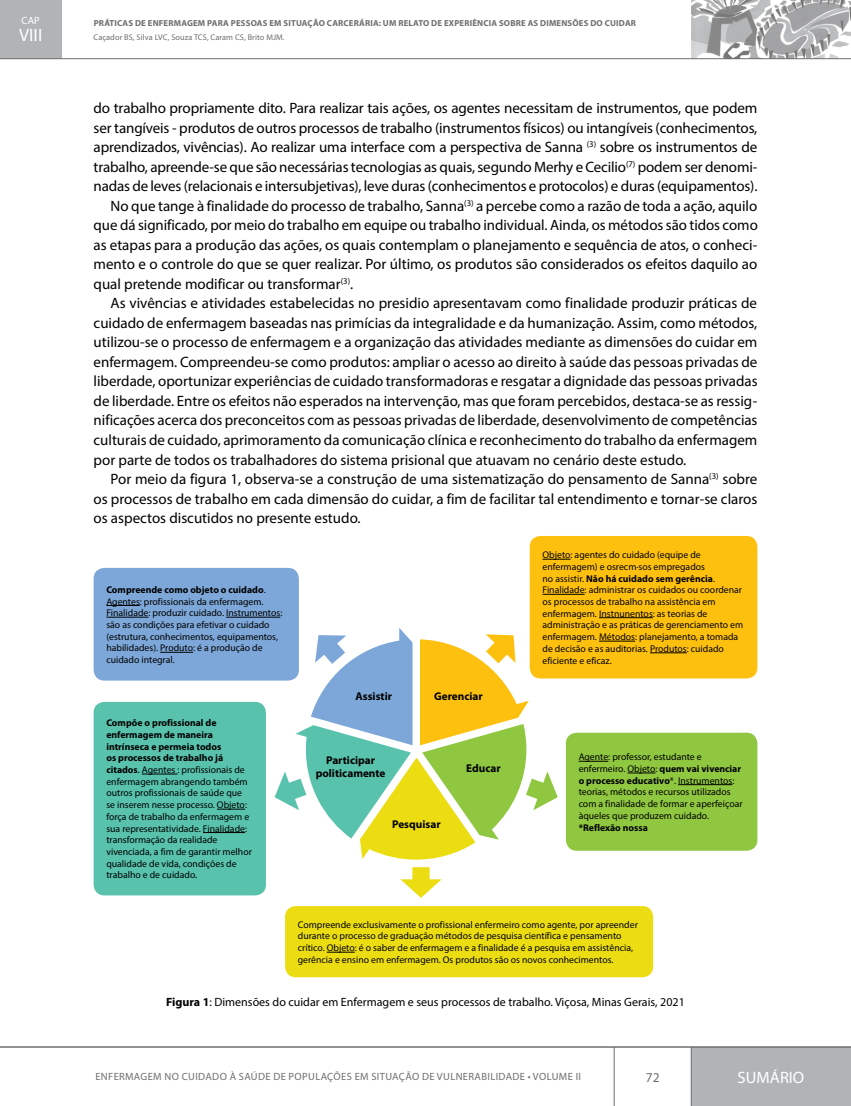
<style>
.page{position:relative;width:851px;height:1106px;background:#fff}
.page>*{position:absolute;margin:0;border:0;box-sizing:border-box;transform-origin:0 0}
.t1{font:18px "Myriad Pro";color:#fff}
.t2{font:16.5px "Myriad Pro";letter-spacing:.005em;color:#fff}
.t3{font:15px "Myriad Pro";color:#000}
.t4{font:13.5px "Myriad Pro";color:#6d6e71}
.t5{font:12px "Myriad Pro";color:#000}
.t6{font:700 11.25px/13.5px "Myriad Pro";color:#000;text-align:center}
.t7{font:10.5px "Myriad Pro";letter-spacing:.035em;color:#6d6e71}
.t8{font:10.5px "Myriad Pro";color:#fff}
.t9{font:9.75px/11.7px "Myriad Pro";color:#000}
.t10{font:700 9.75px "Myriad Pro";color:#000}
.t11{font:700 8.7px "Myriad Pro";letter-spacing:.02em;color:#6d6e71}
.t12{font:8.25px "Myriad Pro";letter-spacing:.01em;color:#6d6e71}
.s1{font-weight:700}
</style>
<div class="page">
<div style="left:691px;top:1047px;width:159px;height:59px;background:#b1b4b6"></div>
<hr style="left:613px;top:1047px;width:1px;height:59px;background:#6d6e71">
<hr style="left:691px;top:1047px;width:1px;height:59px;background:#6d6e71">
<div style="left:0;top:0;width:62px;height:59px;background:#b1b4b6"></div>
<img style="left:691px;top:0;width:159px;height:58px">
<hr style="left:0;top:58px;width:850px;height:1px;background:#6d6e71">
<hr style="left:0;top:1046px;width:850px;height:1px;background:#6d6e71">
<div style="left:529px;top:536px;width:228px;height:142px;background:#fec00f;border-radius:11px"></div>
<svg style="left:542px;top:559px;width:28px;height:1px"></svg>
<hr style="left:542px;top:594px;width:42px;height:1px;background:#000">
<hr style="left:599px;top:617px;width:53px;height:1px;background:#000">
<hr style="left:599px;top:641px;width:36px;height:1px;background:#000">
<hr style="left:650px;top:652px;width:36px;height:1px;background:#000">
<div style="left:566px;top:732px;width:191px;height:118px;background:#90c740;border-radius:11px"></div>
<hr style="left:578px;top:761px;width:30px;height:1px;background:#000">
<svg style="left:627px;top:772px;width:28px;height:1px"></svg>
<hr style="left:678px;top:784px;width:54px;height:1px;background:#000">
<div style="left:285px;top:906px;width:368px;height:71px;background:#ecdd13;border-radius:11px"></div>
<svg style="left:327px;top:952px;width:28px;height:1px"></svg>
<div style="left:94px;top:702px;width:172px;height:193px;background:#59c2ac;border-radius:11px"></div>
<hr style="left:142px;top:773px;width:35px;height:1px;background:#000">
<svg style="left:217px;top:809px;width:28px;height:1px"></svg>
<hr style="left:203px;top:832px;width:42px;height:1px;background:#000">
<div style="left:94px;top:568px;width:205px;height:112px;background:#7da7d8;border-radius:11px"></div>
<hr style="left:106px;top:605px;width:34px;height:1px;background:#000">
<hr style="left:106px;top:617px;width:42px;height:1px;background:#000">
<hr style="left:226px;top:617px;width:54px;height:1px;background:#000">
<hr style="left:160px;top:652px;width:33px;height:1px;background:#000">
<svg style="left:274px;top:628px;width:283px;height:231px"></svg>
<svg style="left:400px;top:867px;width:41px;height:30px"></svg>
<p class="t8" style="left:22px;top:14px;width:20px">CAP</p>
<p class="t1" style="left:19px;top:24px;width:25px">VIII</p>
<p class="t11" style="left:94px;top:18px;width:543px">PRÁTICAS DE ENFERMAGEM PARA PESSOAS EM SITUAÇÃO CARCERÁRIA: UM RELATO DE EXPERIÊNCIA SOBRE AS DIMENSÕES DO CUIDAR</p>
<p class="t12" style="left:94px;top:32px;width:192px">Caçador BS, Silva LVC, Souza TCS, Caram CS, Brito MJM.</p>
<p class="t3" style="left:94px;top:99px;width:665px">do trabalho propriamente dito. Para realizar tais ações, os agentes necessitam de instrumentos, que podem</p>
<p class="t3" style="left:94px;top:119px;width:665px">ser tangíveis - produtos de outros processos de trabalho (instrumentos físicos) ou intangíveis (conhecimentos,</p>
<p class="t3" style="left:94px;top:138px;width:665px">aprendizados, vivências). Ao realizar uma interface com a perspectiva de Sanna <sup>(3)</sup> sobre os instrumentos de</p>
<p class="t3" style="left:94px;top:158px;width:665px">trabalho, apreende-se que são necessárias tecnologias as quais, segundo Merhy e Cecilio<sup>(7)</sup> podem ser denomi-</p>
<p class="t3" style="left:94px;top:177px;width:665px">nadas de leves (relacionais e intersubjetivas), leve duras (conhecimentos e protocolos) e duras (equipamentos).</p>
<p class="t3" style="left:111px;top:197px;width:648px">No que tange à finalidade do processo de trabalho, Sanna<sup>(3)</sup> a percebe como a razão de toda a ação, aquilo</p>
<p class="t3" style="left:94px;top:216px;width:665px">que dá significado, por meio do trabalho em equipe ou trabalho individual. Ainda, os métodos são tidos como</p>
<p class="t3" style="left:94px;top:236px;width:665px">as etapas para a produção das ações, os quais contemplam o planejamento e sequência de atos, o conheci-</p>
<p class="t3" style="left:94px;top:255px;width:665px">mento e o controle do que se quer realizar. Por último, os produtos são considerados os efeitos daquilo ao</p>
<p class="t3" style="left:94px;top:275px;width:261px">qual pretende modificar ou transformar<sup>(3)</sup>.</p>
<p class="t3" style="left:111px;top:294px;width:648px">As vivências e atividades estabelecidas no presidio apresentavam como finalidade produzir práticas de</p>
<p class="t3" style="left:94px;top:314px;width:665px">cuidado de enfermagem baseadas nas primícias da integralidade e da humanização. Assim, como métodos,</p>
<p class="t3" style="left:94px;top:333px;width:665px">utilizou-se o processo de enfermagem e a organização das atividades mediante as dimensões do cuidar em</p>
<p class="t3" style="left:94px;top:353px;width:665px">enfermagem. Compreendeu-se como produtos: ampliar o acesso ao direito à saúde das pessoas privadas de</p>
<p class="t3" style="left:94px;top:372px;width:665px">liberdade, oportunizar experiências de cuidado transformadoras e resgatar a dignidade das pessoas privadas</p>
<p class="t3" style="left:94px;top:392px;width:665px">de liberdade. Entre os efeitos não esperados na intervenção, mas que foram percebidos, destaca-se as ressig-</p>
<p class="t3" style="left:94px;top:411px;width:665px">nificações acerca dos preconceitos com as pessoas privadas de liberdade, desenvolvimento de competências</p>
<p class="t3" style="left:94px;top:431px;width:665px">culturais de cuidado, aprimoramento da comunicação clínica e reconhecimento do trabalho da enfermagem</p>
<p class="t3" style="left:94px;top:450px;width:594px">por parte de todos os trabalhadores do sistema prisional que atuavam no cenário deste estudo.</p>
<p class="t3" style="left:111px;top:470px;width:648px">Por meio da figura 1, observa-se a construção de uma sistematização do pensamento de Sanna<sup>(3)</sup> sobre</p>
<p class="t3" style="left:94px;top:489px;width:665px">os processos de trabalho em cada dimensão do cuidar, a fim de facilitar tal entendimento e tornar-se claros</p>
<p class="t3" style="left:94px;top:509px;width:268px">os aspectos discutidos no presente estudo.</p>
<p class="t9" style="left:106px;top:583px;width:177px"><span class="s1">Compreende como objeto o cuidado</span>.<br>Agentes: profissionais da enfermagem.<br>Finalidade: produzir cuidado. Instrumentos: são as condições para efetivar o cuidado (estrutura, conhecimentos, equipamentos, habilidades). Produto: é a produção de cuidado integral.</p>
<p class="t9" style="left:106px;top:717px;width:147px"><span class="s1">Compõe o profissional de enfermagem de maneira intrínseca e permeia todos<br>os processos de trabalho já citados</span>. Agentes : profissionais de enfermagem abrangendo também outros profissionais de saúde que se inserem nesse processo. Objeto: força de trabalho da enfermagem e sua representatividade. Finalidade: transformação da realidade vivenciada, a fim de garantir melhor qualidade de vida, condições de trabalho e de cuidado.</p>
<p class="t6" style="left:355px;top:689px;width:38px">Assistir</p>
<p class="t6" style="left:434px;top:689px;width:50px">Gerenciar</p>
<p class="t6" style="left:315px;top:753px;width:71px">Participar politicamente</p>
<p class="t6" style="left:392px;top:817px;width:50px">Pesquisar</p>
<p class="t6" style="left:466px;top:762px;width:36px">Educar</p>
<p class="t9" style="left:542px;top:549px;width:202px">Objeto: agentes do cuidado (equipe de enfermagem) e osrecm·sos empregados<br>no assistir. <span class="s1">Não há cuidado sem gerência</span>.<br>Finalidade: administrar os cuidados ou coordenar os processos de trabalho na assistência em enfermagem. Instnunentos: as teorias de administração e as práticas de gerenciamento em enfermagem. Métodos: planejamento, a tomada de decisão e as auditorias. Produtos: cuidado eficiente e eficaz.</p>
<p class="t9" style="left:578px;top:751px;width:165px">Agente: professor, estudante e enfermeiro. Objeto: <span class="s1">quem vai vivenciar o processo educativo</span>*. Instrumentos: teorias, métodos e recursos utilizados com a finalidade de formar e aperfeiçoar àqueles que produzem cuidado.</p>
<p class="t10" style="left:578px;top:821px;width:71px">*Reflexão nossa</p>
<p class="t9" style="left:298px;top:918px;width:341px">Compreende exclusivamente o profissional enfermeiro como agente, por apreender durante o processo de graduação métodos de pesquisa científica e pensamento crítico. Objeto: é o saber de enfermagem e a finalidade é a pesquisa em assistência, gerência e ensino em enfermagem. Os produtos são os novos conhecimentos.</p>
<p class="t5" style="left:166px;top:994px;width:520px"><span class="s1">Figura 1</span>: Dimensões do cuidar em Enfermagem e seus processos de trabalho. Viçosa, Minas Gerais, 2021</p>
<p class="t7" style="left:95px;top:1070px;width:487px">ENFERMAGEM NO CUIDADO À SAÚDE DE POPULAÇÕES EM SITUAÇÃO DE VULNERABILIDADE • VOLUME II</p>
<p class="t4" style="left:645px;top:1068px;width:15px">72</p>
<p class="t2" style="left:737px;top:1067px;width:68px">SUMÁRIO</p>
</div>
